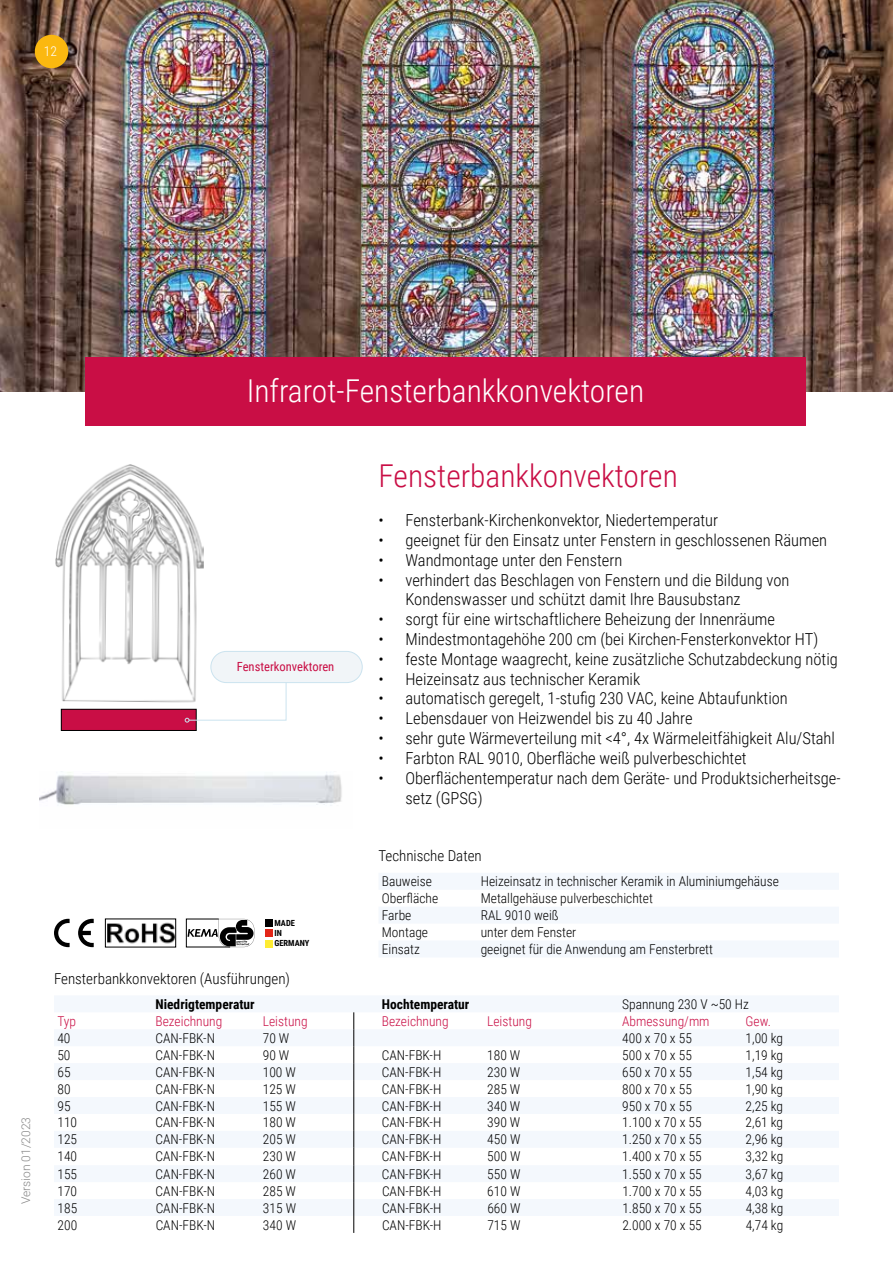
<style>
.page{position:relative;width:893px;height:1263px;background:#fff}
.page>*{position:absolute;margin:0;border:0;box-sizing:border-box;transform-origin:0 0}
.t1{font:300 31.5px "Roboto Condensed";color:#fff}
.t2{font:300 31.5px "Roboto Condensed";color:#c90e45}
.t3{font:300 16.5px/19.8px "Roboto Condensed";color:#000}
.t4{font:300 15px "Roboto Condensed";color:#000}
.t5{font:300 13.5px "Roboto Condensed";color:#000}
.t6{font:300 13.5px "Roboto Condensed";color:#c90e45}
.t7{font:700 13.5px "Roboto Condensed";color:#000}
.t8{font:300 13.5px "Roboto Condensed";color:#fff}
.t9{font:12.6px "Roboto Condensed";color:#c90e45}
.t10{font:300 12px "Roboto";color:#878787}
.t11{font:700 8.4px/10.2px "Roboto Condensed";color:#000}
</style>
<div class="page">
<img style="left:0;top:0;width:893px;height:391px">
<div style="left:85px;top:357px;width:721px;height:68px;background:#c90e45"></div>
<img style="left:39px;top:771px;width:303px;height:35px">
<svg style="left:54px;top:996px;width:785px;height:220px;fill:#f4f8fd"></svg>
<svg style="left:354px;top:1012px;width:1px;height:221px"></svg>
<svg style="left:379px;top:873px;width:460px;height:84px"></svg>
<div style="left:61px;top:709px;width:135px;height:21px;background:#c90e45"></div>
<div style="left:61px;top:709px;width:135px;height:22px;border:1px solid #000"></div>
<svg style="left:185px;top:674px;width:102px;height:49px"></svg>
<div style="left:211px;top:651px;width:151px;height:32px;background:#f1f5f8;border-radius:16px"></div>
<div style="left:210px;top:651px;width:153px;height:32px;border:1px solid #cbe3ef;border-radius:16px"></div>
<img style="left:55px;top:464px;width:150px;height:239px">
<svg style="left:54px;top:919px;width:16px;height:28px"></svg>
<svg style="left:78px;top:919px;width:16px;height:28px"></svg>
<img style="left:107px;top:922px;width:67px;height:22px">
<svg style="left:186px;top:919px;width:68px;height:28px"></svg>
<div style="left:265px;top:919px;width:7px;height:8px;background:#000"></div>
<div style="left:265px;top:929px;width:7px;height:8px;background:#e32618"></div>
<div style="left:265px;top:940px;width:7px;height:7px;background:#feec33"></div>
<div style="left:35px;top:35px;width:33px;height:33px;background:#fbb810;border-radius:50%"></div>
<p class="t8" style="left:44px;top:42px;width:15px">12</p>
<p class="t10" style="left:18px;top:1204px;width:89px;rotate:-90deg">Version 01/2023</p>
<h1 class="t1" style="left:247px;top:369px;width:399px">Infrarot-Fensterbankkonvektoren</h1>
<p class="t9" style="left:237px;top:658px;width:99px">Fensterkonvektoren</p>
<p class="t11" style="left:274px;top:918px;width:36px">MADE<br>IN<br>GERMANY</p>
<h1 class="t2" style="left:378px;top:453px;width:301px">Fensterbankkonvektoren</h1>
<p class="t3" style="left:378px;top:510px;width:341px">• Fensterbank-Kirchenkonvektor, Niedertemperatur</p>
<p class="t3" style="left:378px;top:530px;width:450px">• geeignet für den Einsatz unter Fenstern in geschlossenen Räumen</p>
<p class="t3" style="left:378px;top:549px;width:245px">• Wandmontage unter den Fenstern</p>
<p class="t3" style="left:405px;top:569px;width:385px;text-indent:-27px">• verhindert das Beschlagen von Fenstern und die Bildung von<br>Kondenswasser und schützt damit Ihre Bausubstanz</p>
<p class="t3" style="left:378px;top:609px;width:398px">• sorgt für eine wirtschaftlichere Beheizung der Innenräume</p>
<p class="t3" style="left:378px;top:629px;width:441px">• Mindestmontagehöhe 200 cm (bei Kirchen-Fensterkonvektor HT)</p>
<p class="t3" style="left:378px;top:648px;width:461px">• feste Montage waagrecht, keine zusätzliche Schutzabdeckung nötig</p>
<p class="t3" style="left:378px;top:668px;width:263px">• Heizeinsatz aus technischer Keramik</p>
<p class="t3" style="left:378px;top:688px;width:411px">• automatisch geregelt, 1-stufig 230 VAC, keine Abtaufunktion</p>
<p class="t3" style="left:378px;top:708px;width:316px">• Lebensdauer von Heizwendel bis zu 40 Jahre</p>
<p class="t3" style="left:378px;top:728px;width:458px">• sehr gute Wärmeverteilung mit &lt;4°, 4x Wärmeleitfähigkeit Alu/Stahl</p>
<p class="t3" style="left:378px;top:747px;width:370px">• Farbton RAL 9010, Oberfläche weiß pulverbeschichtet</p>
<p class="t3" style="left:405px;top:767px;width:437px;text-indent:-27px">• Oberflächentemperatur nach dem Geräte- und Produktsicherheitsge&shy;setz (GPSG)</p>
<p class="t4" style="left:378px;top:845px;width:105px">Technische Daten</p>
<p class="t5" style="left:382px;top:872px;width:52px">Bauweise</p>
<p class="t5" style="left:481px;top:872px;width:300px">Heizeinsatz in technischer Keramik in Aluminiumgehäuse</p>
<p class="t5" style="left:382px;top:889px;width:58px">Oberfläche</p>
<p class="t5" style="left:481px;top:889px;width:174px">Metallgehäuse pulverbeschichtet</p>
<p class="t5" style="left:382px;top:906px;width:31px">Farbe</p>
<p class="t5" style="left:481px;top:906px;width:80px">RAL 9010 weiß</p>
<p class="t5" style="left:382px;top:923px;width:48px">Montage</p>
<p class="t5" style="left:481px;top:923px;width:97px">unter dem Fenster</p>
<p class="t5" style="left:382px;top:940px;width:40px">Einsatz</p>
<p class="t5" style="left:481px;top:940px;width:234px">geeignet für die Anwendung am Fensterbrett</p>
<p class="t4" style="left:54px;top:968px;width:238px">Fensterbankkonvektoren (Ausführungen)</p>
<p class="t7" style="left:156px;top:995px;width:101px">Niedrigtemperatur</p>
<p class="t7" style="left:382px;top:995px;width:89px">Hochtemperatur</p>
<p class="t5" style="left:622px;top:995px;width:128px">Spannung 230 V ~50 Hz</p>
<p class="t6" style="left:57px;top:1011px;width:20px">Typ</p>
<p class="t6" style="left:156px;top:1011px;width:68px">Bezeichnung</p>
<p class="t6" style="left:263px;top:1011px;width:46px">Leistung</p>
<p class="t6" style="left:382px;top:1011px;width:68px">Bezeichnung</p>
<p class="t6" style="left:487px;top:1011px;width:46px">Leistung</p>
<p class="t6" style="left:622px;top:1011px;width:89px">Abmessung/mm</p>
<p class="t6" style="left:745px;top:1011px;width:27px">Gew.</p>
<p class="t5" style="left:57px;top:1028px;width:15px">40</p>
<p class="t5" style="left:156px;top:1028px;width:61px">CAN-FBK-N</p>
<p class="t5" style="left:263px;top:1028px;width:28px">70 W</p>
<p class="t5" style="left:622px;top:1028px;width:71px">400 x 70 x 55</p>
<p class="t5" style="left:745px;top:1028px;width:39px">1,00 kg</p>
<p class="t5" style="left:57px;top:1045px;width:15px">50</p>
<p class="t5" style="left:156px;top:1045px;width:61px">CAN-FBK-N</p>
<p class="t5" style="left:263px;top:1045px;width:28px">90 W</p>
<p class="t5" style="left:382px;top:1045px;width:61px">CAN-FBK-H</p>
<p class="t5" style="left:487px;top:1045px;width:35px">180 W</p>
<p class="t5" style="left:622px;top:1045px;width:71px">500 x 70 x 55</p>
<p class="t5" style="left:745px;top:1045px;width:39px">1,19 kg</p>
<p class="t5" style="left:57px;top:1062px;width:15px">65</p>
<p class="t5" style="left:156px;top:1062px;width:61px">CAN-FBK-N</p>
<p class="t5" style="left:263px;top:1062px;width:35px">100 W</p>
<p class="t5" style="left:382px;top:1062px;width:61px">CAN-FBK-H</p>
<p class="t5" style="left:487px;top:1062px;width:35px">230 W</p>
<p class="t5" style="left:622px;top:1062px;width:71px">650 x 70 x 55</p>
<p class="t5" style="left:745px;top:1062px;width:39px">1,54 kg</p>
<p class="t5" style="left:57px;top:1079px;width:15px">80</p>
<p class="t5" style="left:156px;top:1079px;width:61px">CAN-FBK-N</p>
<p class="t5" style="left:263px;top:1079px;width:35px">125 W</p>
<p class="t5" style="left:382px;top:1079px;width:61px">CAN-FBK-H</p>
<p class="t5" style="left:487px;top:1079px;width:35px">285 W</p>
<p class="t5" style="left:622px;top:1079px;width:71px">800 x 70 x 55</p>
<p class="t5" style="left:746px;top:1079px;width:39px">1,90 kg</p>
<p class="t5" style="left:57px;top:1096px;width:15px">95</p>
<p class="t5" style="left:156px;top:1096px;width:61px">CAN-FBK-N</p>
<p class="t5" style="left:263px;top:1096px;width:35px">155 W</p>
<p class="t5" style="left:382px;top:1096px;width:61px">CAN-FBK-H</p>
<p class="t5" style="left:487px;top:1096px;width:35px">340 W</p>
<p class="t5" style="left:622px;top:1096px;width:71px">950 x 70 x 55</p>
<p class="t5" style="left:746px;top:1096px;width:39px">2,25 kg</p>
<p class="t5" style="left:57px;top:1113px;width:21px">110</p>
<p class="t5" style="left:156px;top:1113px;width:61px">CAN-FBK-N</p>
<p class="t5" style="left:263px;top:1113px;width:35px">180 W</p>
<p class="t5" style="left:382px;top:1113px;width:61px">CAN-FBK-H</p>
<p class="t5" style="left:487px;top:1113px;width:35px">390 W</p>
<p class="t5" style="left:622px;top:1113px;width:81px">1.100 x 70 x 55</p>
<p class="t5" style="left:746px;top:1113px;width:39px">2,61 kg</p>
<p class="t5" style="left:57px;top:1130px;width:21px">125</p>
<p class="t5" style="left:156px;top:1130px;width:61px">CAN-FBK-N</p>
<p class="t5" style="left:263px;top:1130px;width:35px">205 W</p>
<p class="t5" style="left:382px;top:1130px;width:61px">CAN-FBK-H</p>
<p class="t5" style="left:487px;top:1130px;width:35px">450 W</p>
<p class="t5" style="left:622px;top:1130px;width:81px">1.250 x 70 x 55</p>
<p class="t5" style="left:746px;top:1130px;width:39px">2,96 kg</p>
<p class="t5" style="left:58px;top:1147px;width:21px">140</p>
<p class="t5" style="left:156px;top:1147px;width:61px">CAN-FBK-N</p>
<p class="t5" style="left:263px;top:1147px;width:35px">230 W</p>
<p class="t5" style="left:382px;top:1147px;width:61px">CAN-FBK-H</p>
<p class="t5" style="left:487px;top:1147px;width:35px">500 W</p>
<p class="t5" style="left:622px;top:1147px;width:81px">1.400 x 70 x 55</p>
<p class="t5" style="left:746px;top:1147px;width:39px">3,32 kg</p>
<p class="t5" style="left:58px;top:1164px;width:21px">155</p>
<p class="t5" style="left:156px;top:1164px;width:61px">CAN-FBK-N</p>
<p class="t5" style="left:263px;top:1164px;width:35px">260 W</p>
<p class="t5" style="left:382px;top:1164px;width:61px">CAN-FBK-H</p>
<p class="t5" style="left:487px;top:1164px;width:35px">550 W</p>
<p class="t5" style="left:622px;top:1164px;width:81px">1.550 x 70 x 55</p>
<p class="t5" style="left:746px;top:1164px;width:39px">3,67 kg</p>
<p class="t5" style="left:58px;top:1181px;width:21px">170</p>
<p class="t5" style="left:156px;top:1181px;width:61px">CAN-FBK-N</p>
<p class="t5" style="left:263px;top:1181px;width:35px">285 W</p>
<p class="t5" style="left:382px;top:1181px;width:61px">CAN-FBK-H</p>
<p class="t5" style="left:487px;top:1181px;width:35px">610 W</p>
<p class="t5" style="left:622px;top:1181px;width:81px">1.700 x 70 x 55</p>
<p class="t5" style="left:746px;top:1181px;width:39px">4,03 kg</p>
<p class="t5" style="left:58px;top:1198px;width:21px">185</p>
<p class="t5" style="left:156px;top:1198px;width:61px">CAN-FBK-N</p>
<p class="t5" style="left:263px;top:1198px;width:35px">315 W</p>
<p class="t5" style="left:382px;top:1198px;width:61px">CAN-FBK-H</p>
<p class="t5" style="left:487px;top:1198px;width:35px">660 W</p>
<p class="t5" style="left:622px;top:1198px;width:81px">1.850 x 70 x 55</p>
<p class="t5" style="left:746px;top:1198px;width:39px">4,38 kg</p>
<p class="t5" style="left:58px;top:1215px;width:21px">200</p>
<p class="t5" style="left:156px;top:1215px;width:61px">CAN-FBK-N</p>
<p class="t5" style="left:263px;top:1215px;width:35px">340 W</p>
<p class="t5" style="left:382px;top:1215px;width:61px">CAN-FBK-H</p>
<p class="t5" style="left:487px;top:1215px;width:35px">715 W</p>
<p class="t5" style="left:622px;top:1215px;width:81px">2.000 x 70 x 55</p>
<p class="t5" style="left:746px;top:1215px;width:39px">4,74 kg</p>
</div>
